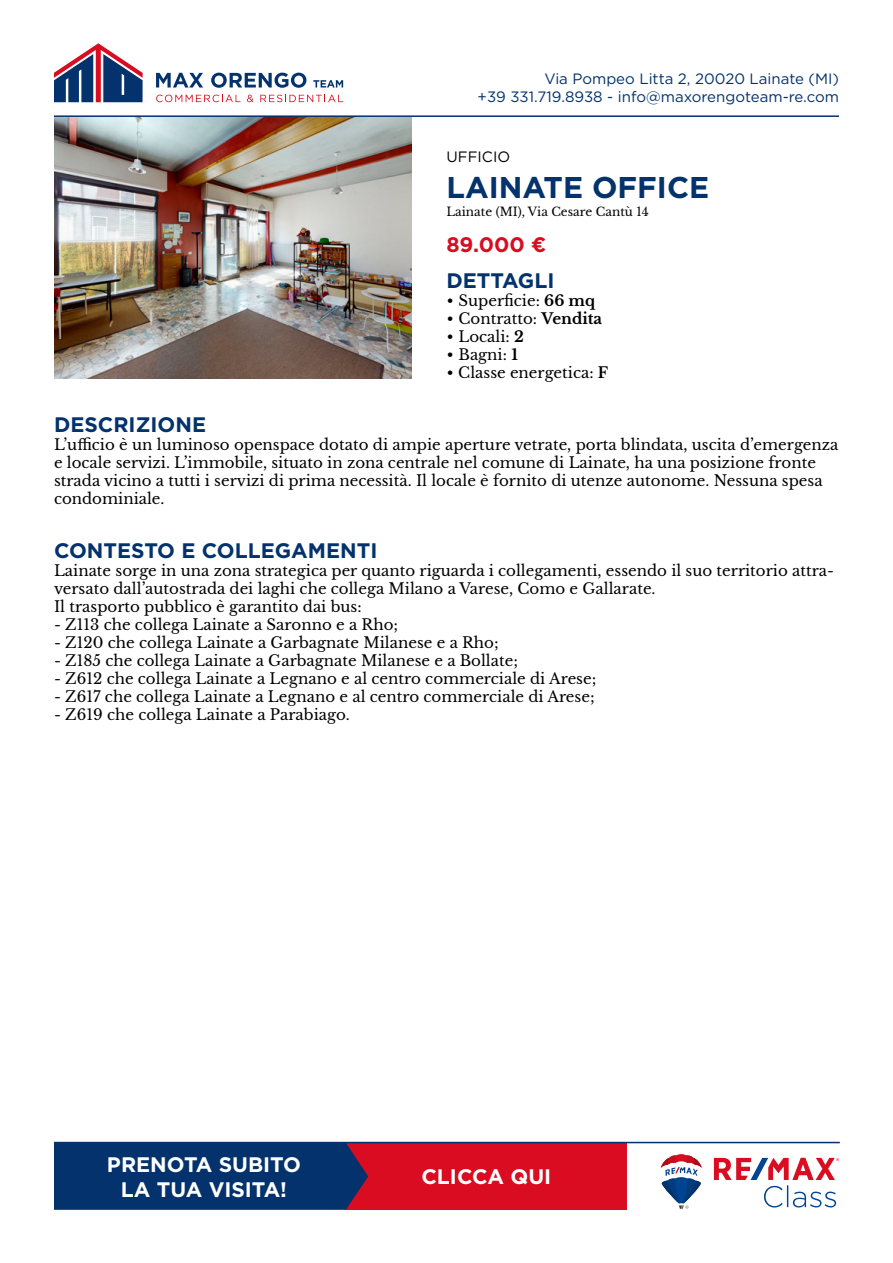
<style>
.page{position:relative;width:893px;height:1263px;background:#fff}
.page>*{position:absolute;margin:0;border:0;box-sizing:border-box;transform-origin:0 0}
.t1{font:700 30px "Gotham";color:#03326c}
.t2{font:700 21px "Gotham";color:#03326c}
.t3{font:700 21px/25.2px "Gotham";color:#fff;text-align:center}
.t4{font:700 21px "Gotham";color:#d90c21}
.t5{font:15px/18px "Libre Baskerville";color:#000}
.t6{font:15px/18px "Gotham";color:#03326c;text-align:right}
.t7{font:15px "Gotham";color:#000}
.t8{font:12px "Libre Baskerville";color:#000}
.s1{font-family:"Gotham";font-weight:700}
.s2{font-weight:700}
</style>
<div class="page">
<div style="left:346px;top:1142px;width:281px;height:67px;background:#d90c21"></div>
<svg style="left:54px;top:43px;width:89px;height:59px"></svg>
<svg style="left:156px;top:73px;width:47px;height:15px"></svg>
<svg style="left:211px;top:73px;width:95px;height:15px"></svg>
<svg style="left:313px;top:80px;width:30px;height:8px"></svg>
<svg style="left:156px;top:95px;width:84px;height:7px"></svg>
<svg style="left:247px;top:95px;width:6px;height:7px"></svg>
<svg style="left:260px;top:95px;width:83px;height:7px"></svg>
<div style="left:54px;top:1143px;width:314px;height:67px;background:#03326c"></div>
<hr style="left:54px;top:1142px;width:786px;height:1px;background:#03326c">
<svg style="left:661px;top:1154px;width:41px;height:55px"></svg>
<svg style="left:714px;top:1158px;width:125px;height:49px"></svg>
<img style="left:54px;top:117px;width:358px;height:261px">
<hr style="left:54px;top:115px;width:785px;height:2px;background:#03326c">
<p class="t6" style="left:478px;top:70px;width:363px">Via Pompeo Litta 2, 20020 Lainate (MI)<br>+39 331.719.8938 - info@maxorengoteam-re.com</p>
<p class="t7" style="left:446px;top:147px;width:65px">UFFICIO</p>
<h1 class="t1" style="left:446px;top:167px;width:264px">LAINATE OFFICE</h1>
<p class="t8" style="left:446px;top:204px;width:204px">Lainate (MI), Via Cesare Cantù 14</p>
<h2 class="t4" style="left:446px;top:231px;width:101px">89.000 €</h2>
<h2 class="t2" style="left:446px;top:267px;width:109px">DETTAGLI</h2>
<p class="t5" style="left:446px;top:292px;width:150px"><span class="s1">•</span> Superficie: <span class="s2">66 mq</span></p>
<p class="t5" style="left:446px;top:310px;width:157px"><span class="s1">•</span> Contratto: <span class="s2">Vendita</span></p>
<p class="t5" style="left:446px;top:328px;width:79px"><span class="s1">•</span> Locali: <span class="s2">2</span></p>
<p class="t5" style="left:446px;top:346px;width:73px"><span class="s1">•</span> Bagni: <span class="s2">1</span></p>
<p class="t5" style="left:446px;top:364px;width:163px"><span class="s1">•</span> Classe energetica: <span class="s2">F</span></p>
<h2 class="t2" style="left:54px;top:411px;width:154px">DESCRIZIONE</h2>
<p class="t5" style="left:54px;top:436px;width:786px">L’ufficio è un luminoso openspace dotato di ampie aperture vetrate, porta blindata, uscita d’emergenza e locale servizi. L’immobile, situato in zona centrale nel comune di Lainate, ha una posizione fronte strada vicino a tutti i servizi di prima necessità. Il locale è fornito di utenze autonome. Nessuna spesa condominiale.</p>
<h2 class="t2" style="left:54px;top:537px;width:325px">CONTESTO E COLLEGAMENTI</h2>
<p class="t5" style="left:54px;top:562px;width:782px">Lainate sorge in una zona strategica per quanto riguarda i collegamenti, essendo il suo territorio attra&shy;versato dall’autostrada dei laghi che collega Milano a Varese, Como e Gallarate.<br>Il trasporto pubblico è garantito dai bus:</p>
<p class="t5" style="left:54px;top:616px;width:346px">- Z113 che collega Lainate a Saronno e a Rho;</p>
<p class="t5" style="left:54px;top:634px;width:446px">- Z120 che collega Lainate a Garbagnate Milanese e a Rho;</p>
<p class="t5" style="left:54px;top:652px;width:466px">- Z185 che collega Lainate a Garbagnate Milanese e a Bollate;</p>
<p class="t5" style="left:54px;top:670px;width:544px">- Z612 che collega Lainate a Legnano e al centro commerciale di Arese;</p>
<p class="t5" style="left:54px;top:688px;width:542px">- Z617 che collega Lainate a Legnano e al centro commerciale di Arese;</p>
<p class="t5" style="left:54px;top:706px;width:297px">- Z619 che collega Lainate a Parabiago.</p>
<h2 class="t3" style="left:107px;top:1152px;width:196px">PRENOTA SUBITO<br>LA TUA VISITA!</h2>
<h2 class="t3" style="left:421px;top:1164px;width:131px">CLICCA QUI</h2>
</div>
